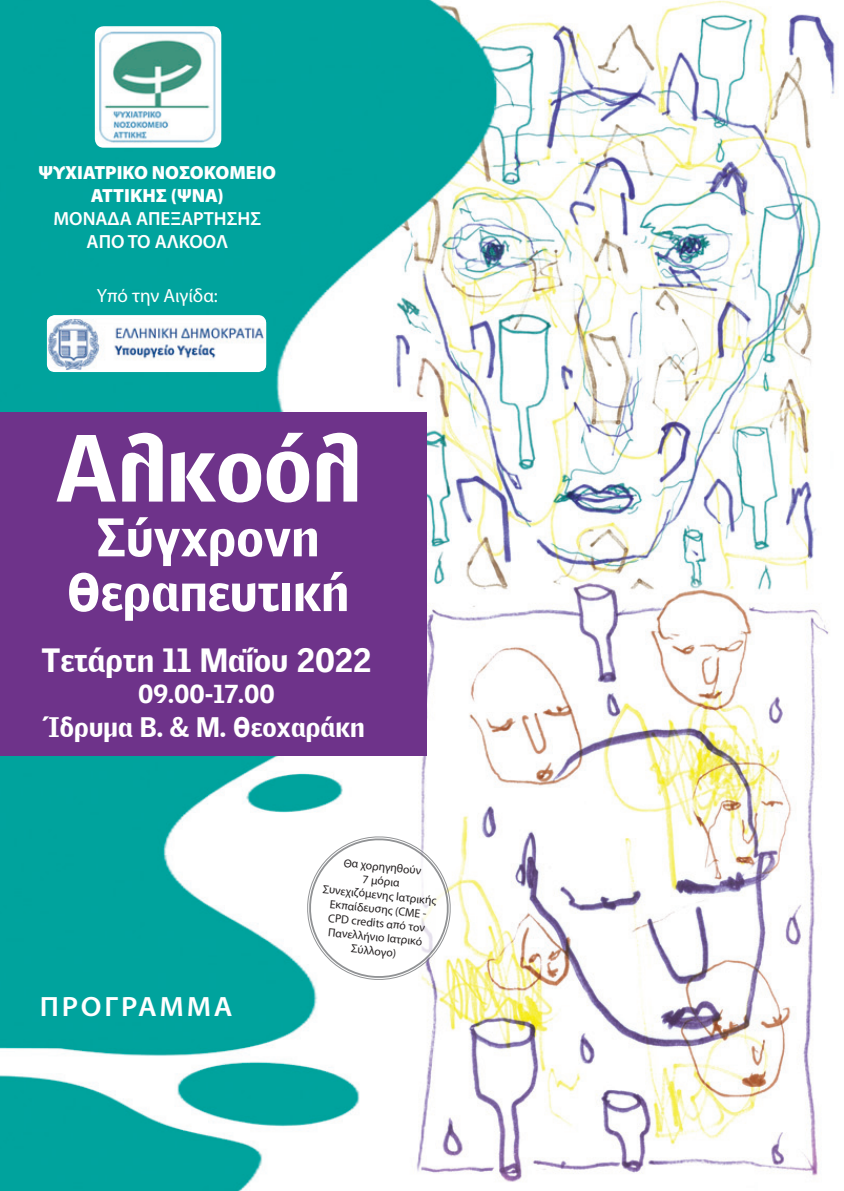
<style>
.page{position:relative;width:844px;height:1191px;background:#fff}
.page>*{position:absolute;margin:0;border:0;box-sizing:border-box;transform-origin:0 0}
.t1{font:700 90.65px "PF Bell Gothic";color:#fff}
.t2{font:700 51.62px/54.8px "PF Bell Gothic";color:#fff;text-align:center}
.t3{font:700 32.02px "PF Bell Gothic";color:#fff}
.t4{font:600 28px "Myriad Pro";letter-spacing:.095em;color:#fff;scale:1.05 1}
.t5{font:700 26.95px "PF Bell Gothic";color:#fff}
.t6{font:700 24.68px "PF Bell Gothic";color:#fff}
.t7{font:900 19.07px/22.9px "Myriad Pro";color:#fff;text-align:center}
.t8{font:600 19.07px/22.9px "Myriad Pro";color:#fff;text-align:center}
.t9{font:19.07px "Myriad Pro";color:#fff}
.t10{font:11.72px/14.2px "Myriad Pro";color:#231f20;text-align:center}
</style>
<div class="page">
<img style="left:0;top:0;width:835px;height:1191px">
<img style="left:95px;top:26px;width:126px;height:122px">
<div style="left:0;top:412px;width:426px;height:343px;background:#6e338a"></div>
<svg style="left:303px;top:832px;width:151px;height:151px"></svg>
<div style="left:47px;top:315px;width:219px;height:57px;background:#fff;border-radius:8px"></div>
<img style="left:47px;top:319px;width:219px;height:52px">
<h3 class="t7" style="left:38px;top:160px;width:239px">ΨΥΧΙΑΤΡΙΚΟ ΝΟΣΟΚΟΜΕΙΟ<br>ΑΤΤΙΚΗΣ (ΨΝΑ)</h3>
<h3 class="t8" style="left:53px;top:206px;width:209px">ΜΟΝΑΔΑ ΑΠΕΞΑΡΤΗΣΗΣ<br>ΑΠΟ ΤΟ ΑΛΚΟΟΛ</h3>
<h3 class="t9" style="left:97px;top:284px;width:123px">Yπό την Αιγίδα:</h3>
<h1 class="t1" style="left:55px;top:413px;width:307px">Αλκοόλ</h1>
<h2 class="t2" style="left:67px;top:509px;width:283px">Σύγχρονη<br>Θεραπευτική</h2>
<h3 class="t3" style="left:42px;top:640px;width:331px">Τετάρτη 11 Μαΐου 2022</h3>
<h3 class="t6" style="left:138px;top:678px;width:138px">09.00-17.00</h3>
<h3 class="t5" style="left:48px;top:710px;width:318px">Ίδρυμα Β. &amp; Μ. Θεοχαράκη</h3>
<h3 class="t4" style="left:40px;top:988px;width:185px">ΠΡΟΓΡΑΜΜΑ</h3>
<p class="t10" style="left:326px;top:853px;width:116px;rotate:6deg">Θα χορηγηθούν<br>7 μόρια<br>Συνεχιζόμενης Ιατρικής<br>Εκπαίδευσης (CME -<br>CPD credits από τον<br>Πανελλήνιο Ιατρικό<br>Σύλλογο)</p>
</div>
